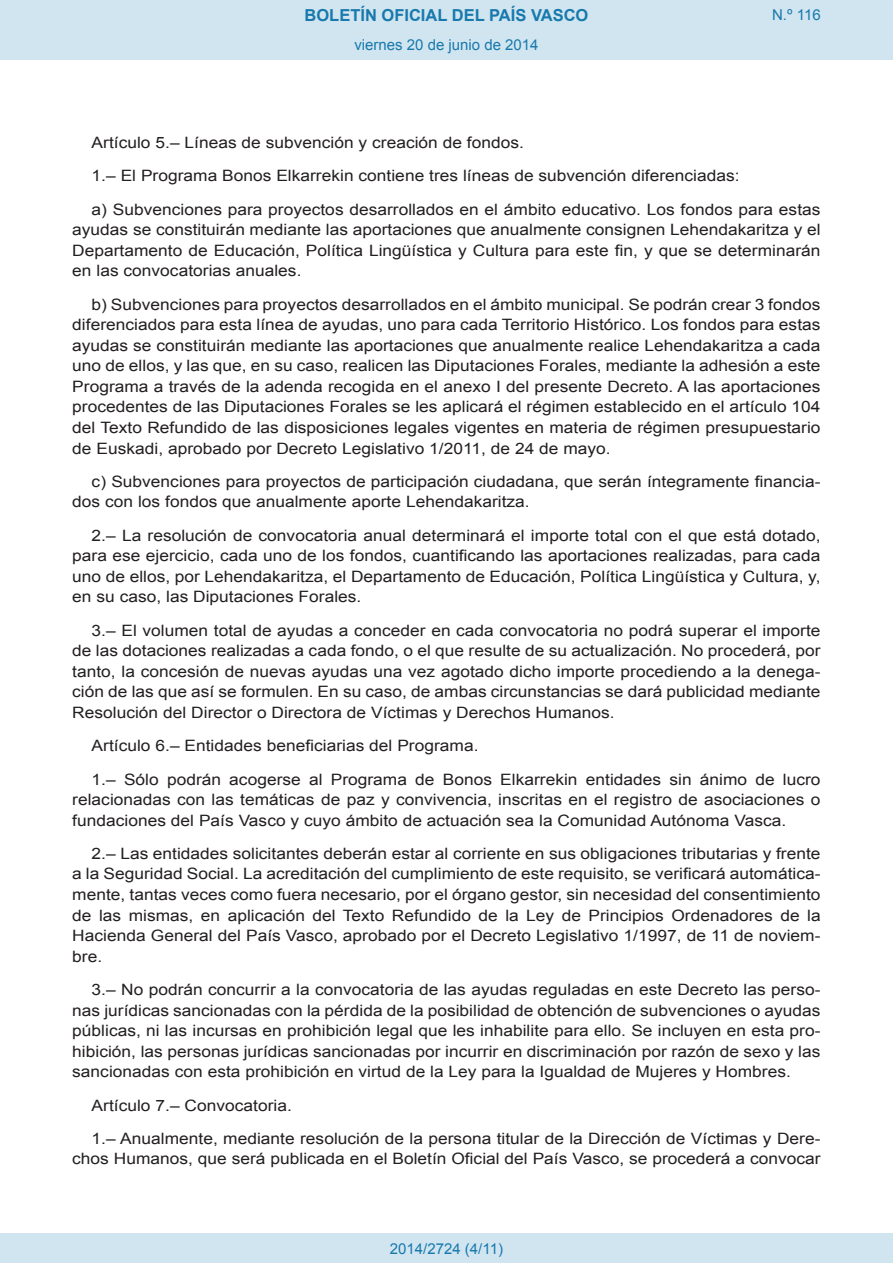
<style>
.page{position:relative;width:893px;height:1263px;background:#fff}
.page>*{position:absolute;margin:0;border:0;box-sizing:border-box;transform-origin:0 0}
.t1{font:700 16.5px "Arial";color:#1879ad}
.BOPVDetalle{font:15.6px/20.5px "Arial";color:#231f20;text-align:justify;scale:1.11 1}
.Paginacion_Centro{font:15px "Arial";color:#1879ad}
</style>
<div class="page">
<div style="left:0;top:0;width:893px;height:60px;background:#d0e5f0"></div>
<div style="left:0;top:1233px;width:893px;height:30px;background:#d0e5f0"></div>
<p class="t1" style="left:305px;top:4px;width:285px">BOLETÍN OFICIAL DEL PAÍS VASCO</p>
<p class="Paginacion_Centro" style="left:354px;top:35px;width:186px">viernes 20 de junio de 2014</p>
<p class="Paginacion_Centro" style="left:772px;top:5px;width:50px">N.º 116</p>
<p class="BOPVDetalle" style="left:92px;top:132px;width:391px">Artículo 5.– Líneas de subvención y creación de fondos.</p>
<p class="BOPVDetalle" style="left:92px;top:166px;width:585px">1.– El Programa Bonos Elkarrekin contiene tres líneas de subvención diferenciadas:</p>
<p class="BOPVDetalle" style="left:72px;top:199px;width:676px;text-indent:19px">a) Subvenciones para proyectos desarrollados en el ámbito educativo. Los fondos para estas ayudas se constituirán mediante las aportaciones que anualmente consignen Lehendakaritza y el Departamento de Educación, Política Lingüística y Cultura para este fin, y que se determinarán en las convocatorias anuales.</p>
<p class="BOPVDetalle" style="left:72px;top:294px;width:676px;text-indent:19px">b) Subvenciones para proyectos desarrollados en el ámbito municipal. Se podrán crear 3 fondos diferenciados para esta línea de ayudas, uno para cada Territorio Histórico. Los fondos para estas ayudas se constituirán mediante las aportaciones que anualmente realice Lehendakaritza a cada uno de ellos, y las que, en su caso, realicen las Diputaciones Forales, mediante la adhesión a este Programa a través de la adenda recogida en el anexo I del presente Decreto. A las aportaciones procedentes de las Diputaciones Forales se les aplicará el régimen establecido en el artículo 104 del Texto Refundido de las disposiciones legales vigentes en materia de régimen presupuestario de Euskadi, aprobado por Decreto Legislativo 1/2011, de 24 de mayo.</p>
<p class="BOPVDetalle" style="left:72px;top:471px;width:676px;text-indent:19px">c) Subvenciones para proyectos de participación ciudadana, que serán íntegramente financia&shy;dos con los fondos que anualmente aporte Lehendakaritza.</p>
<p class="BOPVDetalle" style="left:72px;top:525px;width:676px;text-indent:19px">2.– La resolución de convocatoria anual determinará el importe total con el que está dotado, para ese ejercicio, cada uno de los fondos, cuantificando las aportaciones realizadas, para cada uno de ellos, por Lehendakaritza, el Departamento de Educación, Política Lingüística y Cultura, y, en su caso, las Diputaciones Forales.</p>
<p class="BOPVDetalle" style="left:72px;top:620px;width:676px;text-indent:19px">3.– El volumen total de ayudas a conceder en cada convocatoria no podrá superar el importe de las dotaciones realizadas a cada fondo, o el que resulte de su actualización. No procederá, por tanto, la concesión de nuevas ayudas una vez agotado dicho importe procediendo a la denega&shy;ción de las que así se formulen. En su caso, de ambas circunstancias se dará publicidad mediante Resolución del Director o Directora de Víctimas y Derechos Humanos.</p>
<p class="BOPVDetalle" style="left:92px;top:736px;width:350px">Artículo 6.– Entidades beneficiarias del Programa.</p>
<p class="BOPVDetalle" style="left:72px;top:769px;width:676px;text-indent:19px">1.– Sólo podrán acogerse al Programa de Bonos Elkarrekin entidades sin ánimo de lucro relacionadas con las temáticas de paz y convivencia, inscritas en el registro de asociaciones o fundaciones del País Vasco y cuyo ámbito de actuación sea la Comunidad Autónoma Vasca.</p>
<p class="BOPVDetalle" style="left:72px;top:843px;width:676px;text-indent:19px">2.– Las entidades solicitantes deberán estar al corriente en sus obligaciones tributarias y frente a la Seguridad Social. La acreditación del cumplimiento de este requisito, se verificará automática&shy;mente, tantas veces como fuera necesario, por el órgano gestor, sin necesidad del consentimiento de las mismas, en aplicación del Texto Refundido de la Ley de Principios Ordenadores de la Hacienda General del País Vasco, aprobado por el Decreto Legislativo 1/1997, de 11 de noviem&shy;bre.</p>
<p class="BOPVDetalle" style="left:72px;top:979px;width:676px;text-indent:19px">3.– No podrán concurrir a la convocatoria de las ayudas reguladas en este Decreto las perso&shy;nas jurídicas sancionadas con la pérdida de la posibilidad de obtención de subvenciones o ayudas públicas, ni las incursas en prohibición legal que les inhabilite para ello. Se incluyen en esta pro&shy;hibición, las personas jurídicas sancionadas por incurrir en discriminación por razón de sexo y las sancionadas con esta prohibición en virtud de la Ley para la Igualdad de Mujeres y Hombres.</p>
<p class="BOPVDetalle" style="left:92px;top:1095px;width:182px">Artículo 7.– Convocatoria.</p>
<p class="BOPVDetalle" style="left:72px;top:1128px;width:676px;text-align:right">1.– Anualmente, mediante resolución de la persona titular de la Dirección de Víctimas y Dere&shy;chos Humanos, que será publicada en el Boletín Oficial del País Vasco, se procederá a convocar</p>
<p class="Paginacion_Centro" style="left:390px;top:1238px;width:115px">2014/2724 (4/11)</p>
</div>
